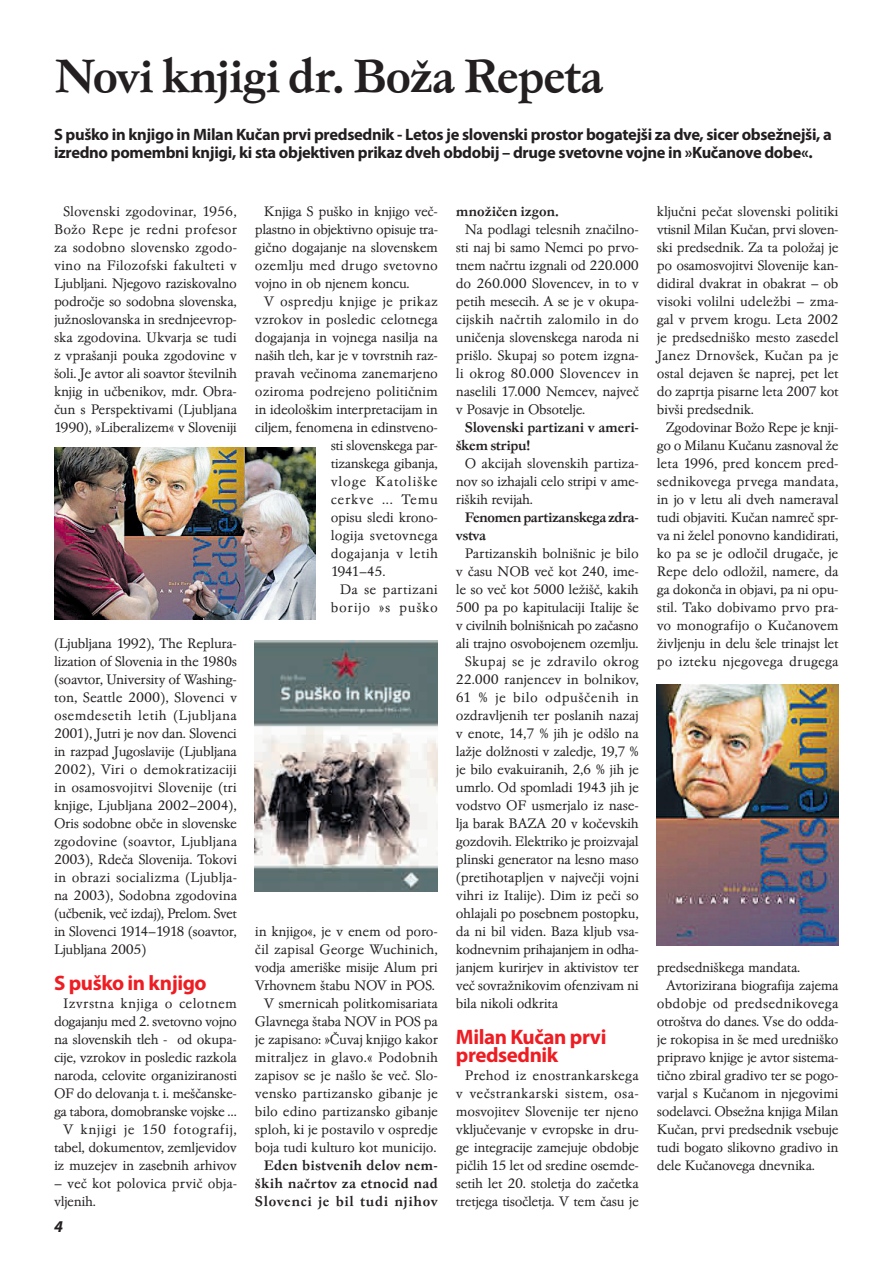
<style>
.page{position:relative;width:893px;height:1263px;background:#fff}
.page>*{position:absolute;margin:0;border:0;box-sizing:border-box;transform-origin:0 0}
.t1{font:500 48px "Garamond No 4 TEE";letter-spacing:-.025em;color:#231f20}
.t2{font:700 21px/18px "Myriad Pro";letter-spacing:-.02em;color:#ee1d23}
.t3{font:700 16.5px/18px "Myriad Pro";letter-spacing:-.02em;color:#231f20}
.t4{font:italic 700 16.5px "Myriad Pro";color:#231f20}
.t5{font:14.25px/18px "Garamond No 4 TEE Ligh";letter-spacing:-.025em;color:#231f20;text-align:justify}
.t6{font:500 14.25px/18px "Garamond No 4 TEE";letter-spacing:-.005em;color:#231f20;text-align:justify}
.t7{font:14.25px/18px "Garamond No 4 TEE Ligh";letter-spacing:-.005em;color:#231f20}
.t8{font:14.25px "Garamond No 4 TEE Ligh";letter-spacing:.015em;color:#231f20}
.t9{font:14.25px "Garamond No 4 TEE Ligh";letter-spacing:.01em;color:#231f20}
.t10{font:500 14.25px/18px "Garamond No 4 TEE";letter-spacing:-.03em;color:#231f20}
.t11{font:14.25px "Garamond No 4 TEE Ligh";letter-spacing:.055em;color:#231f20}
.t12{font:14.25px "Garamond No 4 TEE Ligh";color:#231f20}
.t13{font:14.25px "Garamond No 4 TEE Ligh";letter-spacing:.035em;color:#231f20}
.t14{font:14.25px "Garamond No 4 TEE Ligh";letter-spacing:.02em;color:#231f20}
.t15{font:14.25px "Garamond No 4 TEE Ligh";letter-spacing:.05em;color:#231f20}
</style>
<div class="page">
<img style="left:656px;top:685px;width:182px;height:260px">
<img style="left:54px;top:448px;width:262px;height:172px">
<img style="left:255px;top:640px;width:182px;height:252px">
<h1 class="t1" style="left:54px;top:49px;width:551px">Novi knjigi dr. Boža Repeta</h1>
<p class="t3" style="left:54px;top:125px;width:779px">S puško in knjigo in Milan Kučan prvi predsednik - Letos je slovenski prostor bogatejši za dve, sicer obsežnejši, a izredno pomembni knjigi, ki sta objektiven prikaz dveh obdobij – druge svetovne vojne in »Kučanove dobe«.</p>
<p class="t5" style="left:54px;top:203px;width:185px;text-indent:9px">Slovenski zgodovinar, 1956, Božo Repe je redni profesor za sodobno slovensko zgodo&shy;vino na Filozofski fakulteti v Ljubljani. Njegovo raziskovalno področje so sodobna slovenska, južnoslovanska in srednjeevrop&shy;ska zgodovina. Ukvarja se tudi z vprašanji pouka zgodovine v šoli. Je avtor ali soavtor številnih knjig in učbenikov, mdr. Obra&shy;čun s Perspektivami (Ljubljana 1990), »Liberalizem« v Sloveniji</p>
<p class="t5" style="left:54px;top:634px;width:185px">(Ljubljana 1992), The Replura&shy;lization of Slovenia in the 1980s (soavtor, University of Washing&shy;ton, Seattle 2000), Slovenci v osemdesetih letih (Ljubljana 2001), Jutri je nov dan. Slovenci in razpad Jugoslavije (Ljubljana 2002), Viri o demokratizaciji in osamosvojitvi Slovenije (tri knjige, Ljubljana 2002–2004), Oris sodobne obče in slovenske zgodovine (soavtor, Ljubljana 2003), Rdeča Slovenija. Tokovi in obrazi socializma (Ljublja&shy;na 2003), Sodobna zgodovina (učbenik, več izdaj), Prelom. Svet in Slovenci 1914–1918 (soavtor, Ljubljana 2005)</p>
<h2 class="t2" style="left:54px;top:973px;width:154px">S puško in knjigo</h2>
<p class="t5" style="left:54px;top:995px;width:185px;text-align:right">Izvrstna knjiga o celotnem dogajanju med 2. svetovno vojno na slovenskih tleh - od okupa&shy;cije, vzrokov in posledic razkola naroda, celovite organiziranosti<br>OF do delovanja t. i. meščanske&shy;ga tabora, domobranske vojske …<br>V knjigi je 150 fotografij, tabel, dokumentov, zemljevidov iz muzejev in zasebnih arhivov</p>
<p class="t7" style="left:54px;top:1174px;width:185px">– več kot polovica prvič obja&shy;vljenih.</p>
<p class="t4" style="left:54px;top:1215px;width:10px">4</p>
<p class="t5" style="left:255px;top:202px;width:185px;text-indent:9px">Knjiga S puško in knjigo več&shy;plastno in objektivno opisuje tra&shy;gično dogajanje na slovenskem ozemlju med drugo svetovno vojno in ob njenem koncu.</p>
<p class="t9" style="left:264px;top:293px;width:175px">V ospredju knjige je prikaz</p>
<p class="t12" style="left:255px;top:311px;width:184px">vzrokov in posledic celotnega</p>
<p class="t5" style="left:255px;top:328px;width:184px">dogajanja in vojnega nasilja na</p>
<p class="t5" style="left:255px;top:346px;width:184px">naših tleh, kar je v tovrstnih raz-</p>
<p class="t5" style="left:255px;top:364px;width:185px">pravah večinoma zanemarjeno</p>
<p class="t7" style="left:255px;top:382px;width:184px">oziroma podrejeno političnim</p>
<p class="t5" style="left:255px;top:400px;width:184px">in ideološkim interpretacijam in</p>
<p class="t5" style="left:255px;top:418px;width:184px">ciljem, fenomena in edinstveno-</p>
<p class="t5" style="left:331px;top:436px;width:109px">sti slovenskega par-</p>
<p class="t5" style="left:331px;top:454px;width:109px">tizanskega gibanja,</p>
<p class="t11" style="left:331px;top:473px;width:109px">vloge Katoliške</p>
<p class="t15" style="left:331px;top:491px;width:109px">cerkve ... Temu</p>
<p class="t5" style="left:331px;top:508px;width:109px">opisu sledi krono-</p>
<p class="t8" style="left:331px;top:527px;width:109px">logija svetovnega</p>
<p class="t14" style="left:331px;top:545px;width:109px">dogajanja v letih</p>
<p class="t5" style="left:331px;top:562px;width:56px">1941–45.</p>
<p class="t8" style="left:340px;top:581px;width:100px">Da se partizani</p>
<p class="t11" style="left:331px;top:599px;width:109px">borijo »s puško</p>
<p class="t5" style="left:255px;top:922px;width:185px;text-align:right">in knjigo«, je v enem od poro&shy;čil zapisal George Wuchinich, vodja ameriške misije Alum pri<br>Vrhovnem štabu NOV in POS.<br>V smernicah politkomisariata<br>Glavnega štaba NOV in POS pa je zapisano: »Čuvaj knjigo kakor mitraljez in glavo.« Podobnih zapisov se je našlo še več. Slo&shy;vensko partizansko gibanje je bilo edino partizansko gibanje sploh, ki je postavilo v ospredje boja tudi kulturo kot municijo.</p>
<p class="t6" style="left:255px;top:1156px;width:184px;text-indent:9px">Eden bistvenih delov nem&shy;ških načrtov za etnocid nad Slovenci je bil tudi njihov</p>
<p class="t6" style="left:456px;top:202px;width:105px">množičen izgon.</p>
<p class="t5" style="left:456px;top:220px;width:185px;text-indent:9px">Na podlagi telesnih značilno&shy;sti naj bi samo Nemci po prvo&shy;tnem načrtu izgnali od 220.000 do 260.000 Slovencev, in to v petih mesecih. A se je v okupa&shy;cijskih načrtih zalomilo in do uničenja slovenskega naroda ni prišlo. Skupaj so potem izgna&shy;li okrog 80.000 Slovencev in naselili 17.000 Nemcev, največ v Posavje in Obsotelje.</p>
<p class="t6" style="left:456px;top:418px;width:185px;text-indent:9px">Slovenski partizani v ameri&shy;škem stripu!</p>
<p class="t5" style="left:456px;top:454px;width:184px;text-indent:9px">O akcijah slovenskih partiza&shy;nov so izhajali celo stripi v ame&shy;riških revijah.</p>
<p class="t10" style="left:456px;top:508px;width:184px;text-indent:9px">Fenomen partizanskega zdra&shy;vstva</p>
<p class="t5" style="left:465px;top:544px;width:175px">Partizanskih bolnišnic je bilo</p>
<p class="t5" style="left:456px;top:562px;width:184px">v času NOB več kot 240, ime-</p>
<p class="t5" style="left:456px;top:580px;width:184px">le so več kot 5000 ležišč, kakih</p>
<p class="t5" style="left:456px;top:598px;width:184px">500 pa po kapitulaciji Italije še</p>
<p class="t5" style="left:456px;top:616px;width:184px">v civilnih bolnišnicah po začasno</p>
<p class="t5" style="left:456px;top:634px;width:184px">ali trajno osvobojenem ozemlju.</p>
<p class="t8" style="left:465px;top:653px;width:176px">Skupaj se je zdravilo okrog</p>
<p class="t7" style="left:456px;top:670px;width:185px">22.000 ranjencev in bolnikov,</p>
<p class="t13" style="left:456px;top:689px;width:184px">61 % je bilo odpuščenih in</p>
<p class="t5" style="left:456px;top:706px;width:184px">ozdravljenih ter poslanih nazaj</p>
<p class="t5" style="left:456px;top:724px;width:184px">v enote, 14,7 % jih je odšlo na</p>
<p class="t5" style="left:456px;top:742px;width:184px">lažje dolžnosti v zaledje, 19,7 %</p>
<p class="t5" style="left:456px;top:760px;width:184px">je bilo evakuiranih, 2,6 % jih je</p>
<p class="t5" style="left:456px;top:778px;width:184px">umrlo. Od spomladi 1943 jih je</p>
<p class="t5" style="left:456px;top:796px;width:184px">vodstvo OF usmerjalo iz nase-</p>
<p class="t5" style="left:456px;top:814px;width:184px">lja barak BAZA 20 v kočevskih</p>
<p class="t5" style="left:456px;top:832px;width:184px">gozdovih. Elektriko je proizvajal</p>
<p class="t5" style="left:456px;top:850px;width:184px">plinski generator na lesno maso</p>
<p class="t5" style="left:456px;top:868px;width:185px">(pretihotapljen v največji vojni</p>
<p class="t5" style="left:456px;top:886px;width:184px">vihri iz Italije). Dim iz peči so</p>
<p class="t5" style="left:456px;top:904px;width:184px">ohlajali po posebnem postopku,</p>
<p class="t5" style="left:456px;top:922px;width:184px">da ni bil viden. Baza kljub vsa-</p>
<p class="t5" style="left:456px;top:940px;width:184px">kodnevnim prihajanjem in odha-</p>
<p class="t5" style="left:456px;top:958px;width:184px">janjem kurirjev in aktivistov ter</p>
<p class="t5" style="left:456px;top:976px;width:185px">več sovražnikovim ofenzivam ni</p>
<p class="t5" style="left:456px;top:994px;width:104px">bila nikoli odkrita</p>
<h2 class="t2" style="left:456px;top:1027px;width:152px">Milan Kučan prvi predsednik</h2>
<p class="t5" style="left:456px;top:1067px;width:184px;text-indent:9px">Prehod iz enostrankarskega v večstrankarski sistem, osa&shy;mosvojitev Slovenije ter njeno vključevanje v evropske in dru&shy;ge integracije zamejuje obdobje pičlih 15 let od sredine osemde&shy;setih let 20. stoletja do začetka tretjega tisočletja. V tem času je</p>
<p class="t5" style="left:657px;top:202px;width:183px">ključni pečat slovenski politiki vtisnil Milan Kučan, prvi sloven&shy;ski predsednik. Za ta položaj je po osamosvojitvi Slovenije kan&shy;didiral dvakrat in obakrat – ob visoki volilni udeležbi – zma&shy;gal v prvem krogu. Leta 2002 je predsedniško mesto zasedel Janez Drnovšek, Kučan pa je ostal dejaven še naprej, pet let do zaprtja pisarne leta 2007 kot bivši predsednik.</p>
<p class="t5" style="left:657px;top:418px;width:183px;text-indent:9px">Zgodovinar Božo Repe je knji&shy;go o Milanu Kučanu zasnoval že leta 1996, pred koncem pred&shy;sednikovega prvega mandata, in jo v letu ali dveh nameraval tudi objaviti. Kučan namreč spr&shy;va ni želel ponovno kandidirati, ko pa se je odločil drugače, je Repe delo odložil, namere, da ga dokonča in objavi, pa ni opu&shy;stil. Tako dobivamo prvo pra&shy;vo monografijo o Kučanovem življenju in delu šele trinajst let po izteku njegovega drugega</p>
<p class="t5" style="left:657px;top:958px;width:145px">predsedniškega mandata.</p>
<p class="t5" style="left:666px;top:976px;width:174px">Avtorizirana biografija zajema</p>
<p class="t9" style="left:657px;top:995px;width:183px">obdobje od predsednikovega</p>
<p class="t5" style="left:657px;top:1012px;width:183px">otroštva do danes. Vse do odda-</p>
<p class="t5" style="left:657px;top:1030px;width:183px">je rokopisa in še med uredniško</p>
<p class="t5" style="left:657px;top:1048px;width:183px">pripravo knjige je avtor sistema-</p>
<p class="t5" style="left:657px;top:1066px;width:183px">tično zbiral gradivo ter se pogo-</p>
<p class="t5" style="left:657px;top:1084px;width:183px">varjal s Kučanom in njegovimi</p>
<p class="t5" style="left:657px;top:1102px;width:183px">sodelavci. Obsežna knjiga Milan</p>
<p class="t5" style="left:657px;top:1120px;width:183px">Kučan, prvi predsednik vsebuje</p>
<p class="t5" style="left:657px;top:1138px;width:183px">tudi bogato slikovno gradivo in</p>
<p class="t5" style="left:657px;top:1156px;width:160px">dele Kučanovega dnevnika.</p>
</div>
